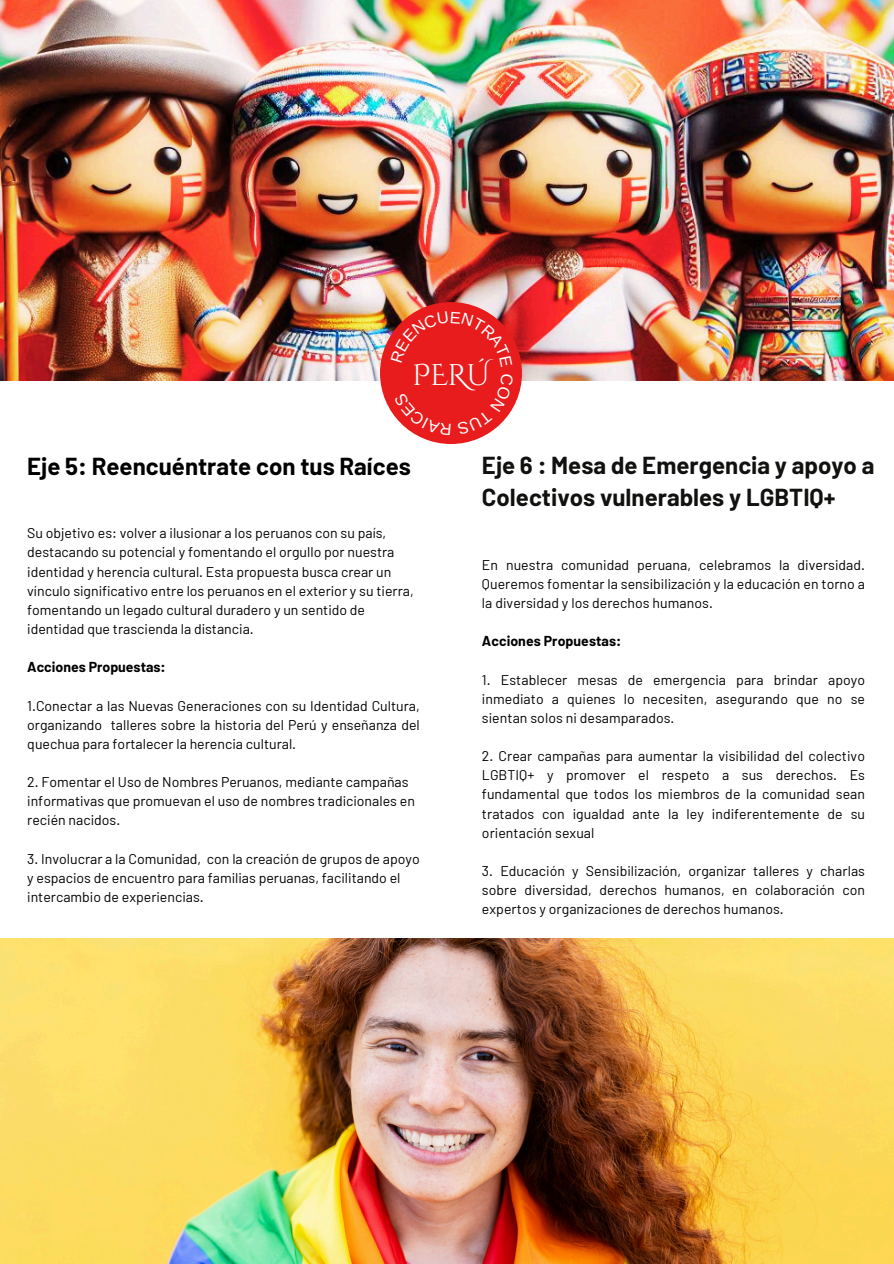
<style>
.page{position:relative;width:894px;height:1264px;background:#fff}
.page>*{position:absolute;margin:0;border:0;box-sizing:border-box;transform-origin:0 0}
.t1{font:29.85px "Cinzel Decorative";color:#fff}
.t2{font:700 24px/32.7px "Barlow";color:#111210}
.t3{font:700 24px "Barlow";color:#000}
.t4{font:14.1px/19.2px "Barlow";color:#000;text-align:justify}
.t5{font:700 14.1px "Barlow";color:#000}
</style>
<div class="page">
<img style="left:0;top:938px;width:893px;height:325px">
<img style="left:0;top:0;width:893px;height:381px">
<div style="left:380px;top:302px;width:142px;height:142px;background:#e81c1c;border-radius:50%"></div>
<svg style="left:390px;top:311px;width:122px;height:26px"></svg>
<svg style="left:485px;top:407px;width:28px;height:28px"></svg>
<svg style="left:394px;top:415px;width:23px;height:20px"></svg>
<h1 class="t1" style="left:412px;top:356px;width:79px">PERÚ</h1>
<h4 class="t3" style="left:27px;top:451px;width:385px">Eje 5: Reencuéntrate con tus Raíces</h4>
<p class="t2" style="left:482px;top:448px;width:394px">Eje 6 : Mesa de Emergencia y apoyo a<br>Colectivos vulnerables y LGBTIQ+</p>
<p class="t4" style="left:27px;top:523px;width:388px;text-align:left">Su objetivo es: volver a ilusionar a los peruanos con su país, destacando su potencial y fomentando el orgullo por nuestra identidad y herencia cultural. Esta propuesta busca crear un vínculo significativo entre los peruanos en el exterior y su tierra, fomentando un legado cultural duradero y un sentido de identidad que trascienda la distancia.</p>
<h3 class="t5" style="left:27px;top:658px;width:140px">Acciones Propuestas:</h3>
<h1 class="t4" style="left:27px;top:695px;width:394px">1.Conectar a las Nuevas Generaciones con su Identidad Cultura, organizando talleres sobre la historia del Perú y enseñanza del quechua para fortalecer la herencia cultural.</h1>
<h2 class="t4" style="left:27px;top:771px;width:389px;text-align:left">2. Fomentar el Uso de Nombres Peruanos, mediante campañas informativas que promuevan el uso de nombres tradicionales en recién nacidos.</h2>
<h2 class="t4" style="left:27px;top:848px;width:394px;text-align:left">3. Involucrar a la Comunidad, con la creación de grupos de apoyo y espacios de encuentro para familias peruanas, facilitando el intercambio de experiencias.</h2>
<p class="t4" style="left:482px;top:554px;width:384px">En nuestra comunidad peruana, celebramos la diversidad.<br>Queremos fomentar la sensibilización y la educación en torno a la diversidad y los derechos humanos.</p>
<p class="t5" style="left:482px;top:632px;width:141px">Acciones Propuestas:</p>
<p class="t4" style="left:482px;top:669px;width:384px">1. Establecer mesas de emergencia para brindar apoyo inmediato a quienes lo necesiten, asegurando que no se sientan solos ni desamparados.</p>
<h4 class="t4" style="left:482px;top:746px;width:384px">2. Crear campañas para aumentar la visibilidad del colectivo LGBTIQ+ y promover el respeto a sus derechos. Es fundamental que todos los miembros de la comunidad sean tratados con igualdad ante la ley indiferentemente de su orientación sexual</h4>
<p class="t4" style="left:482px;top:860px;width:384px">3. Educación y Sensibilización, organizar talleres y charlas sobre diversidad, derechos humanos, en colaboración con expertos y organizaciones de derechos humanos.</p>
</div>
